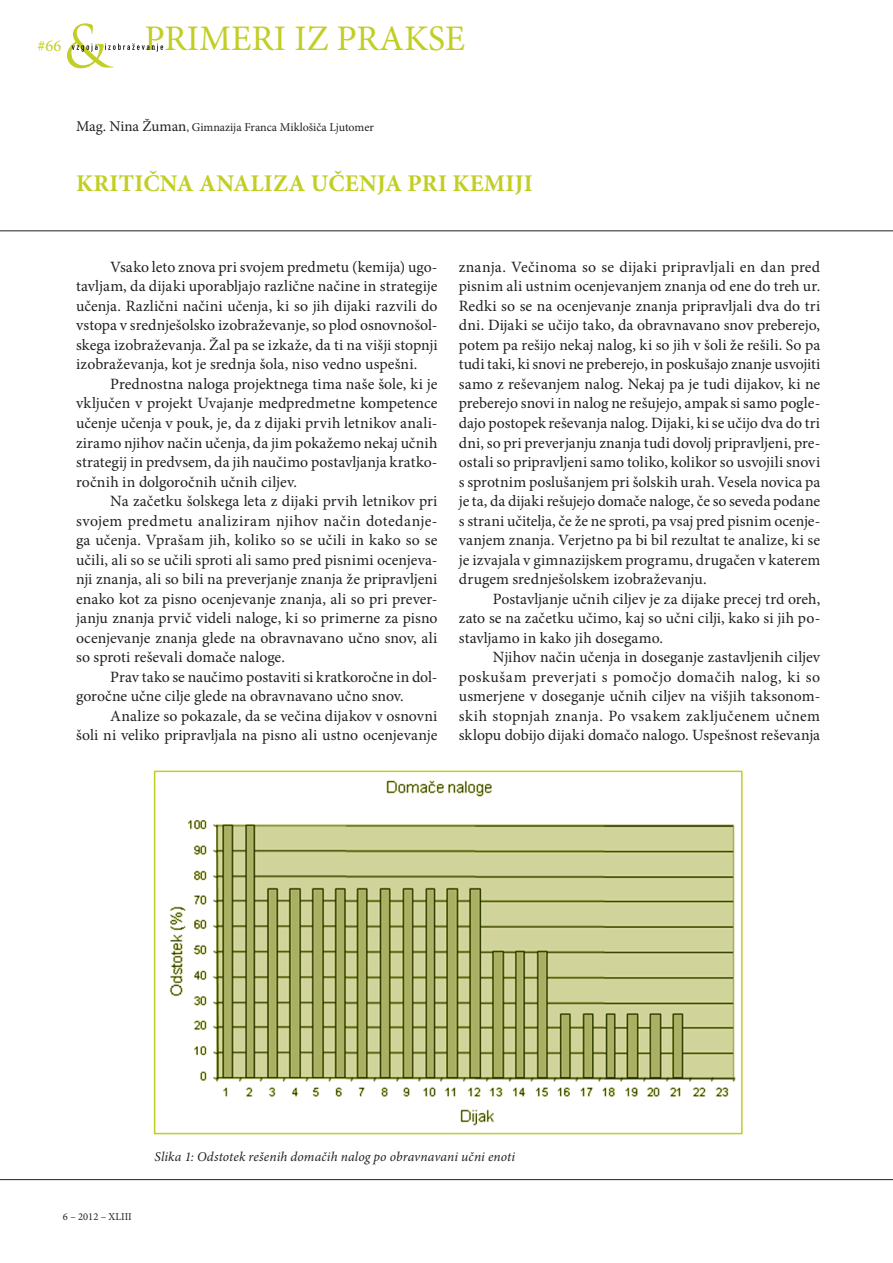
<style>
.page{position:relative;width:893px;height:1263px;background:#fff}
.page>*{position:absolute;margin:0;border:0;box-sizing:border-box;transform-origin:0 0}
.t1{font:36px "Minion Pro";color:#c1ce23}
.t2{font:700 24px "Minion Pro";letter-spacing:.01em;color:#c1ce23}
.t3{font:16.5px "Minion Pro";color:#c1ce23}
.t4{font:15.75px/19.5px "Minion Pro";color:#231f20;text-align:justify}
.t5{font:italic 13.5px "Minion Pro";letter-spacing:.01em;color:#231f20}
.t6{font:12px "Minion Pro";color:#231f20}
.t7{font:10.5px "Minion Pro";color:#231f20}
.s1{font-size:15px}
</style>
<div class="page">
<hr style="left:0;top:1179px;width:893px;height:1px;background:#231f20">
<svg style="left:67px;top:23px;width:96px;height:45px"></svg>
<hr style="left:0;top:231px;width:893px;height:1px;background:#231f20">
<img style="left:169px;top:780px;width:567px;height:346px">
<div style="left:154px;top:771px;width:589px;height:363px;border:2px solid #c1ce23"></div>
<p class="t3" style="left:38px;top:35px;width:25px">#66</p>
<h1 class="t1" style="left:144px;top:14px;width:322px">PRIMERI IZ PRAKSE</h1>
<p class="t6" style="left:76px;top:119px;width:299px"><span class="s1">Mag. Nina Žuman</span>, Gimnazija Franca Miklošiča Ljutomer</p>
<h2 class="t2" style="left:76px;top:167px;width:458px">KRITIČNA ANALIZA UČENJA PRI KEMIJI</h2>
<p class="t4" style="left:76px;top:257px;width:363px;text-indent:34px">Vsako leto znova pri svojem predmetu (kemija) ugo&shy;tavljam, da dijaki uporabljajo različne načine in strategije učenja. Različni načini učenja, ki so jih dijaki razvili do vstopa v srednješolsko izobraževanje, so plod osnovnošol&shy;skega izobraževanja. Žal pa se izkaže, da ti na višji stopnji izobraževanja, kot je srednja šola, niso vedno uspešni.</p>
<p class="t4" style="left:76px;top:374px;width:363px;text-indent:34px">Prednostna naloga projektnega tima naše šole, ki je vključen v projekt Uvajanje medpredmetne kompetence učenje učenja v pouk, je, da z dijaki prvih letnikov anali&shy;ziramo njihov način učenja, da jim pokažemo nekaj učnih strategij in predvsem, da jih naučimo postavljanja kratko&shy;ročnih in dolgoročnih učnih ciljev.</p>
<p class="t4" style="left:76px;top:491px;width:363px;text-indent:34px">Na začetku šolskega leta z dijaki prvih letnikov pri svojem predmetu analiziram njihov način dotedanje&shy;ga učenja. Vprašam jih, koliko so se učili in kako so se učili, ali so se učili sproti ali samo pred pisnimi ocenjeva&shy;nji znanja, ali so bili na preverjanje znanja že pripravljeni enako kot za pisno ocenjevanje znanja, ali so pri prever&shy;janju znanja prvič videli naloge, ki so primerne za pisno ocenjevanje znanja glede na obravnavano učno snov, ali so sproti reševali domače naloge.</p>
<p class="t4" style="left:76px;top:667px;width:363px;text-indent:34px">Prav tako se naučimo postaviti si kratkoročne in dol&shy;goročne učne cilje glede na obravnavano učno snov.</p>
<p class="t4" style="left:76px;top:706px;width:363px;text-align:right">Analize so pokazale, da se večina dijakov v osnovni<br>šoli ni veliko pripravljala na pisno ali ustno ocenjevanje</p>
<p class="t4" style="left:459px;top:257px;width:363px">znanja. Večinoma so se dijaki pripravljali en dan pred pisnim ali ustnim ocenjevanjem znanja od ene do treh ur.<br>Redki so se na ocenjevanje znanja pripravljali dva do tri dni. Dijaki se učijo tako, da obravnavano snov preberejo, potem pa rešijo nekaj nalog, ki so jih v šoli že rešili. So pa tudi taki, ki snovi ne preberejo, in poskušajo znanje usvojiti samo z reševanjem nalog. Nekaj pa je tudi dijakov, ki ne preberejo snovi in nalog ne rešujejo, ampak si samo pogle&shy;dajo postopek reševanja nalog. Dijaki, ki se učijo dva do tri dni, so pri preverjanju znanja tudi dovolj pripravljeni, pre&shy;ostali so pripravljeni samo toliko, kolikor so usvojili snovi s sprotnim poslušanjem pri šolskih urah. Vesela novica pa je ta, da dijaki rešujejo domače naloge, če so seveda podane s strani učitelja, če že ne sproti, pa vsaj pred pisnim ocenje&shy;vanjem znanja. Verjetno pa bi bil rezultat te analize, ki se je izvajala v gimnazijskem programu, drugačen v katerem drugem srednješolskem izobraževanju.</p>
<p class="t4" style="left:459px;top:589px;width:363px;text-indent:34px">Postavljanje učnih ciljev je za dijake precej trd oreh, zato se na začetku učimo, kaj so učni cilji, kako si jih po&shy;stavljamo in kako jih dosegamo.</p>
<p class="t4" style="left:459px;top:647px;width:363px;text-indent:34px">Njihov način učenja in doseganje zastavljenih ciljev poskušam preverjati s pomočjo domačih nalog, ki so usmerjene v doseganje učnih ciljev na višjih taksonom&shy;skih stopnjah znanja. Po vsakem zaključenem učnem sklopu dobijo dijaki domačo nalogo. Uspešnost reševanja</p>
<p class="t5" style="left:155px;top:1147px;width:362px">Slika 1: Odstotek rešenih domačih nalog po obravnavani učni enoti</p>
<p class="t7" style="left:63px;top:1210px;width:70px">6 – 2012 – XLIII</p>
</div>
